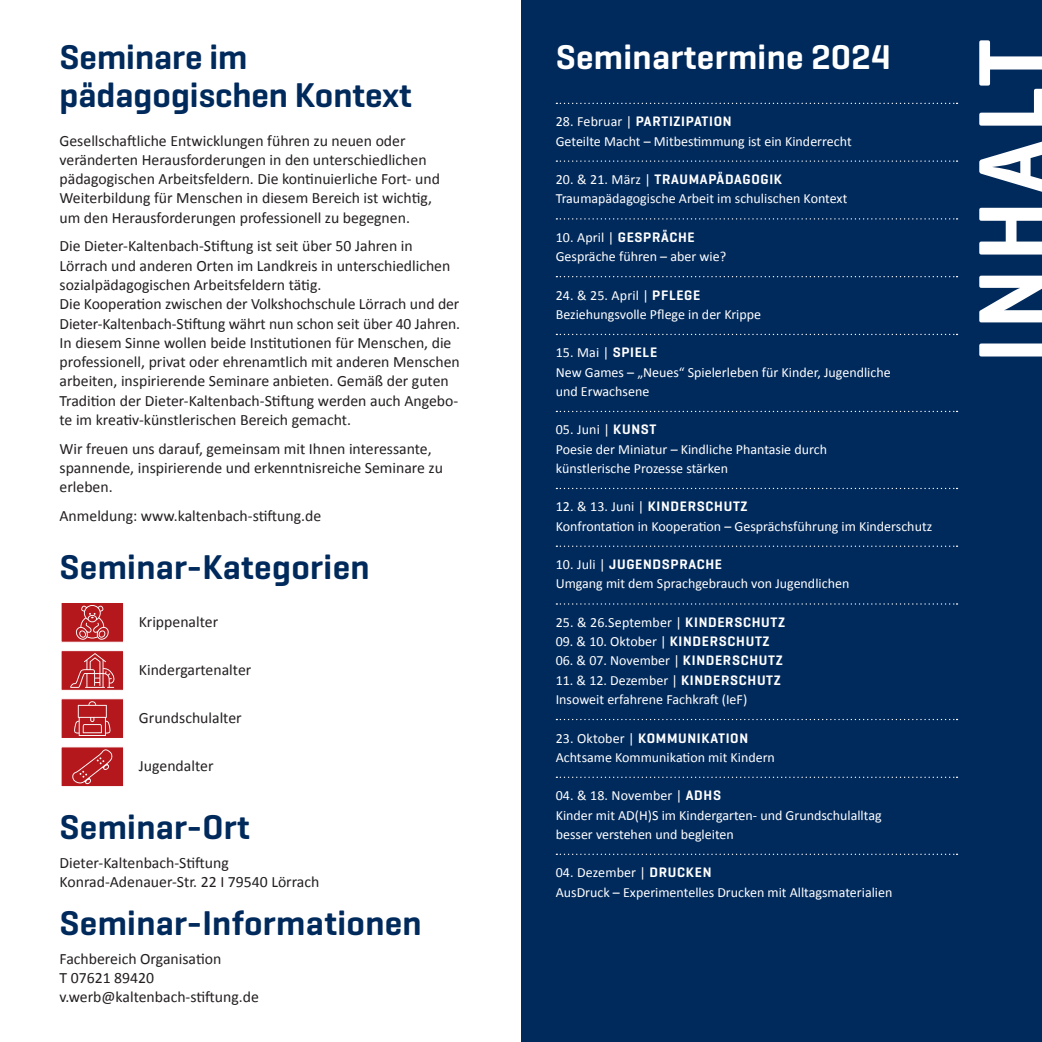
<style>
.page{position:relative;width:1042px;height:1042px;background:#fff}
.page>*{position:absolute;margin:0;border:0;box-sizing:border-box;transform-origin:0 0}
.t1{font:600 96.25px "Geogrotesque";letter-spacing:.08em;color:#fff}
.t2{font:600 35px/38.5px "Geogrotesque";letter-spacing:.01em;color:#002a5c}
.t3{font:600 35px "Geogrotesque";letter-spacing:.01em;color:#fff}
.t4{font:15.75px/19.2px "Calibri";color:#231f20}
.t5{font:14px/19.2px "Calibri";color:#fff}
.t6{font:600 14px "Geogrotesque";letter-spacing:.05em;color:#fff}
.s1{font-family:"Calibri";font-weight:400}
.s2{font-family:"Geogrotesque";font-weight:600}
</style>
<div class="page">
<div style="left:521px;top:0;width:521px;height:1042px;background:#002a5c"></div>
<div style="left:61px;top:602px;width:63px;height:40px;background:#b4181d;border:1px solid #fff"></div>
<div style="left:61px;top:698px;width:63px;height:41px;background:#b4181d;border:1px solid #fff"></div>
<svg style="left:74px;top:701px;width:37px;height:35px"></svg>
<div style="left:61px;top:650px;width:63px;height:41px;background:#b4181d;border:1px solid #fff"></div>
<svg style="left:70px;top:653px;width:45px;height:35px"></svg>
<svg style="left:76px;top:605px;width:33px;height:35px"></svg>
<div style="left:61px;top:746px;width:63px;height:41px;background:#b4181d;border:1px solid #fff"></div>
<svg style="left:72px;top:749px;width:41px;height:35px"></svg>
<svg style="left:556px;top:103px;width:401px;height:1px"></svg>
<svg style="left:556px;top:160px;width:401px;height:2px"></svg>
<svg style="left:556px;top:218px;width:401px;height:1px"></svg>
<svg style="left:556px;top:276px;width:401px;height:1px"></svg>
<svg style="left:556px;top:334px;width:401px;height:1px"></svg>
<svg style="left:556px;top:411px;width:401px;height:1px"></svg>
<svg style="left:556px;top:488px;width:401px;height:1px"></svg>
<svg style="left:556px;top:545px;width:401px;height:2px"></svg>
<svg style="left:556px;top:603px;width:401px;height:1px"></svg>
<svg style="left:556px;top:719px;width:401px;height:1px"></svg>
<svg style="left:556px;top:776px;width:401px;height:2px"></svg>
<svg style="left:556px;top:853px;width:401px;height:2px"></svg>
<h2 class="t2" style="left:60px;top:37px;width:354px">Seminare im pädagogischen Kontext</h2>
<p class="t4" style="left:60px;top:130px;width:382px">Gesellschaftliche Entwicklungen führen zu neuen oder veränderten Herausforderungen in den unterschiedlichen pädagogischen Arbeitsfeldern. Die kontinuierliche Fort- und Weiterbildung für Menschen in diesem Bereich ist wichtig, um den Herausforderungen professionell zu begegnen.</p>
<p class="t4" style="left:60px;top:236px;width:402px">Die Dieter-Kaltenbach-Stiftung ist seit über 50 Jahren in Lörrach und anderen Orten im Landkreis in unterschiedlichen sozialpädagogischen Arbeitsfeldern tätig.<br>Die Kooperation zwischen der Volkshochschule Lörrach und der Dieter-Kaltenbach-Stiftung währt nun schon seit über 40 Jahren.<br>In diesem Sinne wollen beide Institutionen für Menschen, die professionell, privat oder ehrenamtlich mit anderen Menschen arbeiten, inspirierende Seminare anbieten. Gemäß der guten Tradition der Dieter-Kaltenbach-Stiftung werden auch Angebo&shy;te im kreativ-künstlerischen Bereich gemacht.</p>
<p class="t4" style="left:60px;top:438px;width:385px">Wir freuen uns darauf, gemeinsam mit Ihnen interessante, spannende, inspirierende und erkenntnisreiche Seminare zu erleben.</p>
<p class="t4" style="left:60px;top:506px;width:263px">Anmeldung: www.kaltenbach-stiftung.de</p>
<h2 class="t2" style="left:60px;top:547px;width:311px">Seminar-Kategorien</h2>
<p class="t4" style="left:139px;top:612px;width:81px">Krippenalter</p>
<p class="t4" style="left:139px;top:660px;width:114px">Kindergartenalter</p>
<p class="t4" style="left:139px;top:708px;width:104px">Grundschulalter</p>
<p class="t4" style="left:139px;top:756px;width:76px">Jugendalter</p>
<h2 class="t2" style="left:60px;top:807px;width:192px">Seminar-Ort</h2>
<p class="t4" style="left:60px;top:852px;width:261px">Dieter-Kaltenbach-Stiftung<br>Konrad-Adenauer-Str. 22 I 79540 Lörrach</p>
<h2 class="t2" style="left:60px;top:903px;width:364px">Seminar-Informationen</h2>
<p class="t4" style="left:60px;top:948px;width:201px">Fachbereich Organisation<br>T 07621 89420 v.werb@kaltenbach-stiftung.de</p>
<h2 class="t3" style="left:556px;top:35px;width:337px">Seminartermine 2024</h2>
<p class="t6" style="left:556px;top:113px;width:177px"><span class="s1">28. Februar |</span> PARTIZIPATION</p>
<p class="t5" style="left:556px;top:131px;width:297px">Geteilte Macht – Mitbestimmung ist ein Kinderrecht</p>
<p class="t6" style="left:556px;top:171px;width:228px"><span class="s1">20. &amp; 21. März |</span> TRAUMAPÄDAGOGIK</p>
<p class="t5" style="left:556px;top:189px;width:293px">Traumapädagogische Arbeit im schulischen Kontext</p>
<p class="t5" style="left:556px;top:227px;width:172px">10. April | <span class="s2">GESPRÄCHE<br></span>Gespräche führen – aber wie?</p>
<p class="t5" style="left:556px;top:285px;width:207px">24. &amp; 25. April | <span class="s2">PFLEGE<br></span>Beziehungsvolle Pflege in der Krippe</p>
<p class="t5" style="left:556px;top:343px;width:336px">15. Mai | <span class="s2">SPIELE<br></span>New Games – „Neues“ Spielerleben für Kinder, Jugendliche und Erwachsene</p>
<p class="t5" style="left:556px;top:420px;width:273px">05. Juni | <span class="s2">KUNST<br></span>Poesie der Miniatur – Kindliche Phantasie durch künstlerische Prozesse stärken</p>
<p class="t5" style="left:556px;top:497px;width:378px">12. &amp; 13. Juni | <span class="s2">KINDERSCHUTZ<br></span>Konfrontation in Kooperation – Gesprächsführung im Kinderschutz</p>
<p class="t6" style="left:556px;top:556px;width:168px"><span class="s1">10. Juli |</span> JUGENDSPRACHE</p>
<p class="t5" style="left:556px;top:574px;width:295px">Umgang mit dem Sprachgebrauch von Jugendlichen</p>
<p class="t5" style="left:556px;top:612px;width:231px">25. &amp; 26.September | <span class="s2">KINDERSCHUTZ</span></p>
<p class="t5" style="left:556px;top:631px;width:215px">09. &amp; 10. Oktober | <span class="s2">KINDERSCHUTZ</span></p>
<p class="t5" style="left:556px;top:651px;width:228px">06. &amp; 07. November | <span class="s2">KINDERSCHUTZ</span></p>
<p class="t5" style="left:556px;top:670px;width:227px">11. &amp; 12. Dezember | <span class="s2">KINDERSCHUTZ<br></span>Insoweit erfahrene Fachkraft (IeF)</p>
<p class="t6" style="left:556px;top:729px;width:194px"><span class="s1">23. Oktober |</span> KOMMUNIKATION</p>
<p class="t5" style="left:556px;top:747px;width:221px">Achtsame Kommunikation mit Kindern</p>
<p class="t5" style="left:556px;top:785px;width:327px">04. &amp; 18. November | <span class="s2">ADHS<br></span>Kinder mit AD(H)S im Kindergarten- und Grundschulalltag besser verstehen und begleiten</p>
<p class="t5" style="left:556px;top:862px;width:338px">04. Dezember | <span class="s2">DRUCKEN<br></span>AusDruck – Experimentelles Drucken mit Alltagsmaterialien</p>
<h1 class="t1" style="left:952px;top:363px;width:325px;rotate:-90deg">INHALT</h1>
</div>
